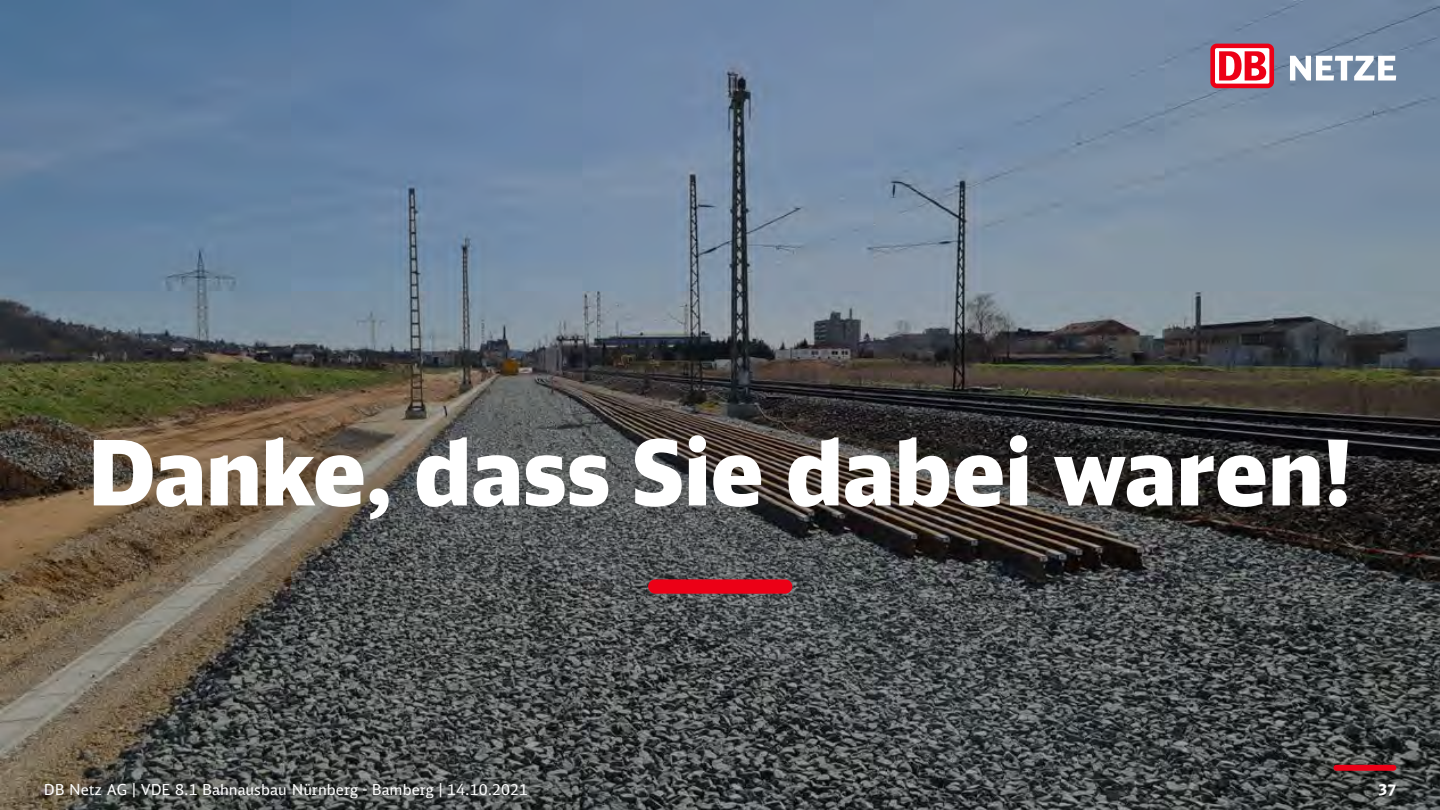
<style>
.page{position:relative;width:1440px;height:810px;background:#fff}
.page>*{position:absolute;margin:0;border:0;box-sizing:border-box;transform-origin:0 0}
.t1{font:900 90px "DB Head";color:#fff}
.t2{font:15px "DB Sans";color:#fff}
.t3{font:700 15px "DB Sans";color:#fff}
</style>
<div class="page">
<div style="left:0;top:0;width:1440px;height:810px;background:#000;opacity:.3"></div>
<div style="left:648px;top:579px;width:144px;height:15px;background:#ec0016;border-radius:7px"></div>
<div style="left:1333px;top:765px;width:63px;height:6px;background:#ec0016;border-radius:3px"></div>
<svg style="left:1290px;top:56px;width:106px;height:25px"></svg>
<div style="left:1210px;top:44px;width:64px;height:44px;background:#ec0016;border-radius:6px"></div>
<div style="left:1215px;top:48px;width:54px;height:36px;background:#fff;border-radius:2px"></div>
<svg style="left:1219px;top:51px;width:47px;height:30px"></svg>
<h1 class="t1" style="left:88px;top:415px;width:1266px">Danke, dass Sie dabei waren!</h1>
<p class="t2" style="left:44px;top:780px;width:486px">DB Netz AG | VDE 8.1 Bahnausbau Nürnberg - Bamberg | 14.10.2021</p>
<p class="t3" style="left:1378px;top:780px;width:19px">37</p>
</div>
